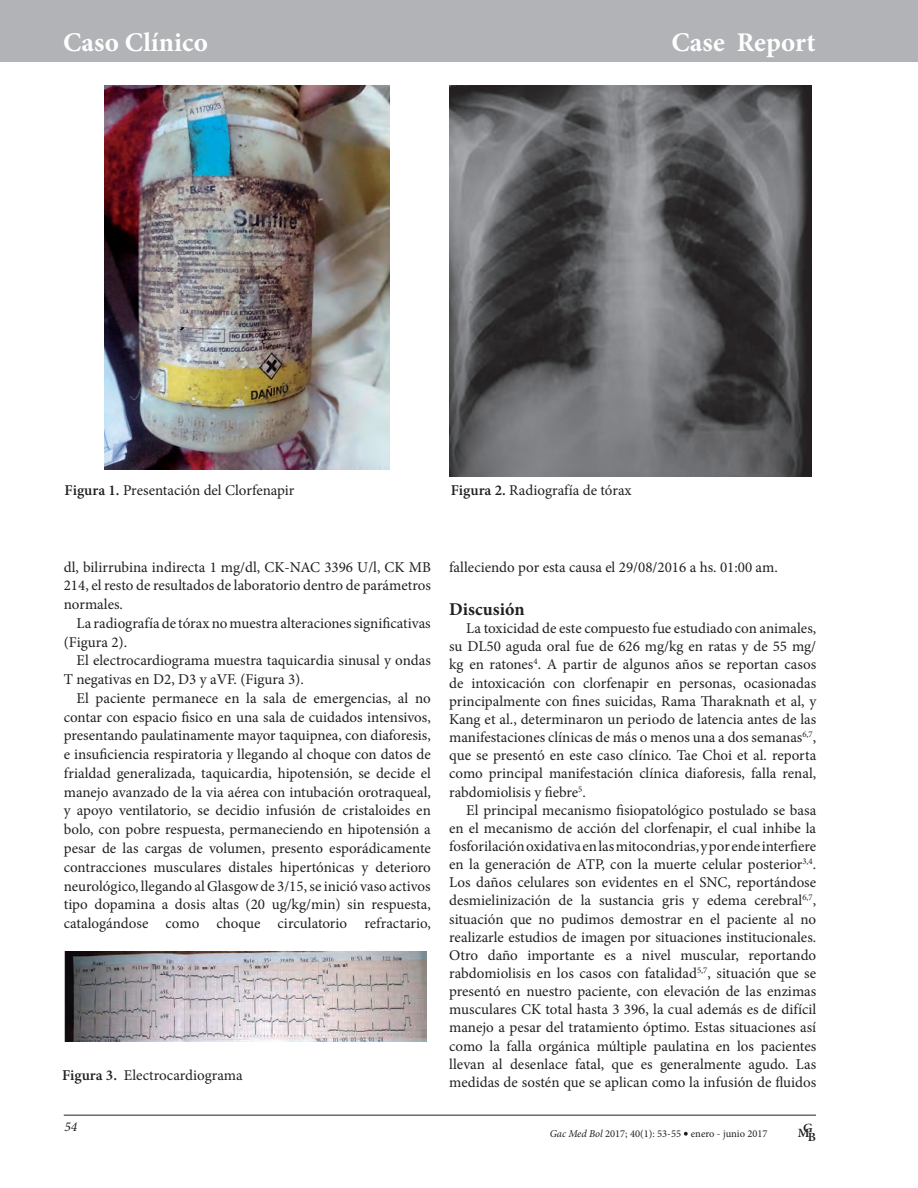
<style>
.page{position:relative;width:918px;height:1188px;background:#fff}
.page>*{position:absolute;margin:0;border:0;box-sizing:border-box;transform-origin:0 0}
.t1{font:700 27px "Minion Pro";letter-spacing:.005em;color:#fff}
.t2{font:700 18px "Minion Pro";color:#231f20}
.t3{font:15px/18.1px "Minion Pro";color:#231f20;text-align:justify}
.t4{font:italic 13.5px "Minion Pro";color:#231f20}
.t5{font:600 12.6px "Minion Pro";color:#231f20;scale:1.05 1}
.t6{font:10.5px "Minion Pro";color:#231f20}
.s1{font-weight:600}
.s2{font-style:italic}
</style>
<div class="page">
<div style="left:0;top:1px;width:918px;height:61px;background:#b2b3b7"></div>
<hr style="left:64px;top:1115px;width:752px;height:1px;background:#231f20">
<svg style="left:684px;top:1132px;width:4px;height:4px"></svg>
<img style="left:105px;top:85px;width:285px;height:384px">
<img style="left:449px;top:85px;width:362px;height:392px">
<img style="left:64px;top:952px;width:362px;height:90px">
<h1 class="t1" style="left:63px;top:23px;width:146px">Caso Clínico</h1>
<h1 class="t1" style="left:671px;top:23px;width:146px">Case Report</h1>
<p class="t3" style="left:65px;top:481px;width:231px"><span class="s1">Figura 1.</span> Presentación del Clorfenapir</p>
<p class="t3" style="left:451px;top:481px;width:182px"><span class="s1">Figura 2.</span> Radiografía de tórax</p>
<p class="t3" style="left:64px;top:557px;width:369px;line-height:18.8px">dl, bilirrubina indirecta 1 mg/dl, CK-NAC 3396 U/l, CK MB 214, el resto de resultados de laboratorio dentro de parámetros normales.</p>
<p class="t3" style="left:64px;top:614px;width:369px;line-height:18.8px;text-indent:13px">La radiografía de tórax no muestra alteraciones significativas (Figura 2).</p>
<p class="t3" style="left:64px;top:651px;width:369px;line-height:18.8px;text-indent:13px">El electrocardiograma muestra taquicardia sinusal y ondas<br>T negativas en D2, D3 y aVF. (Figura 3).</p>
<p class="t3" style="left:64px;top:689px;width:369px;line-height:18.8px;text-indent:13px">El paciente permanece en la sala de emergencias, al no contar con espacio fisico en una sala de cuidados intensivos, presentando paulatinamente mayor taquipnea, con diaforesis, e insuficiencia respiratoria y llegando al choque con datos de frialdad generalizada, taquicardia, hipotensión, se decide el manejo avanzado de la via aérea con intubación orotraqueal, y apoyo ventilatorio, se decidio infusión de cristaloides en bolo, con pobre respuesta, permaneciendo en hipotensión a pesar de las cargas de volumen, presento esporádicamente contracciones musculares distales hipertónicas y deterioro neurológico, llegando al Glasgow de 3/15, se inició vaso activos tipo dopamina a dosis altas (20 ug/kg/min) sin respuesta, catalogándose como choque circulatorio refractario,</p>
<p class="t3" style="left:449px;top:558px;width:330px">falleciendo por esta causa el 29/08/2016 a hs. 01:00 am.</p>
<p class="t2" style="left:449px;top:597px;width:77px">Discusión</p>
<p class="t3" style="left:449px;top:619px;width:369px;text-indent:17px">La toxicidad de este compuesto fue estudiado con animales, su DL50 aguda oral fue de 626 mg/kg en ratas y de 55 mg/ kg en ratones<sup>4</sup>. A partir de algunos años se reportan casos de intoxicación con clorfenapir en personas, ocasionadas principalmente con fines suicidas, Rama Tharaknath et al, y Kang et al., determinaron un periodo de latencia antes de las manifestaciones clínicas de más o menos una a dos semanas<sup>6,7</sup>, que se presentó en este caso clínico. Tae Choi et al. reporta como principal manifestación clínica diaforesis, falla renal, rabdomiolisis y fiebre<sup>5</sup>.</p>
<p class="t3" style="left:449px;top:801px;width:369px;text-indent:17px">El principal mecanismo fisiopatológico postulado se basa en el mecanismo de acción del clorfenapir, el cual inhibe la fosforilación oxidativa en las mitocondrias, y por ende interfiere en la generación de ATP, con la muerte celular posterior<sup>3,4</sup>.<br>Los daños celulares son evidentes en el SNC, reportándose desmielinización de la sustancia gris y edema cerebral<sup>6,7</sup>, situación que no pudimos demostrar en el paciente al no realizarle estudios de imagen por situaciones institucionales.<br>Otro daño importante es a nivel muscular, reportando rabdomiolisis en los casos con fatalidad<sup>5,7</sup>, situación que se presentó en nuestro paciente, con elevación de las enzimas musculares CK total hasta 3 396, la cual además es de difícil manejo a pesar del tratamiento óptimo. Estas situaciones así como la falla orgánica múltiple paulatina en los pacientes llevan al desenlace fatal, que es generalmente agudo. Las medidas de sostén que se aplican como la infusión de fluidos</p>
<p class="t6" style="left:550px;top:1127px;width:133px"><span class="s2">Gac Med Bol</span> 2017; 40(1): 53-55</p>
<p class="t3" style="left:62px;top:1067px;width:182px"><span class="s1">Figura 3.</span> Electrocardiograma</p>
<p class="t4" style="left:64px;top:1118px;width:14px">54</p>
<p class="t5" style="left:798px;top:1122px;width:16px">MG</p>
<p class="t6" style="left:691px;top:1126px;width:78px">enero - junio 2017</p>
<p class="t5" style="left:808px;top:1129px;width:9px">B</p>
</div>
